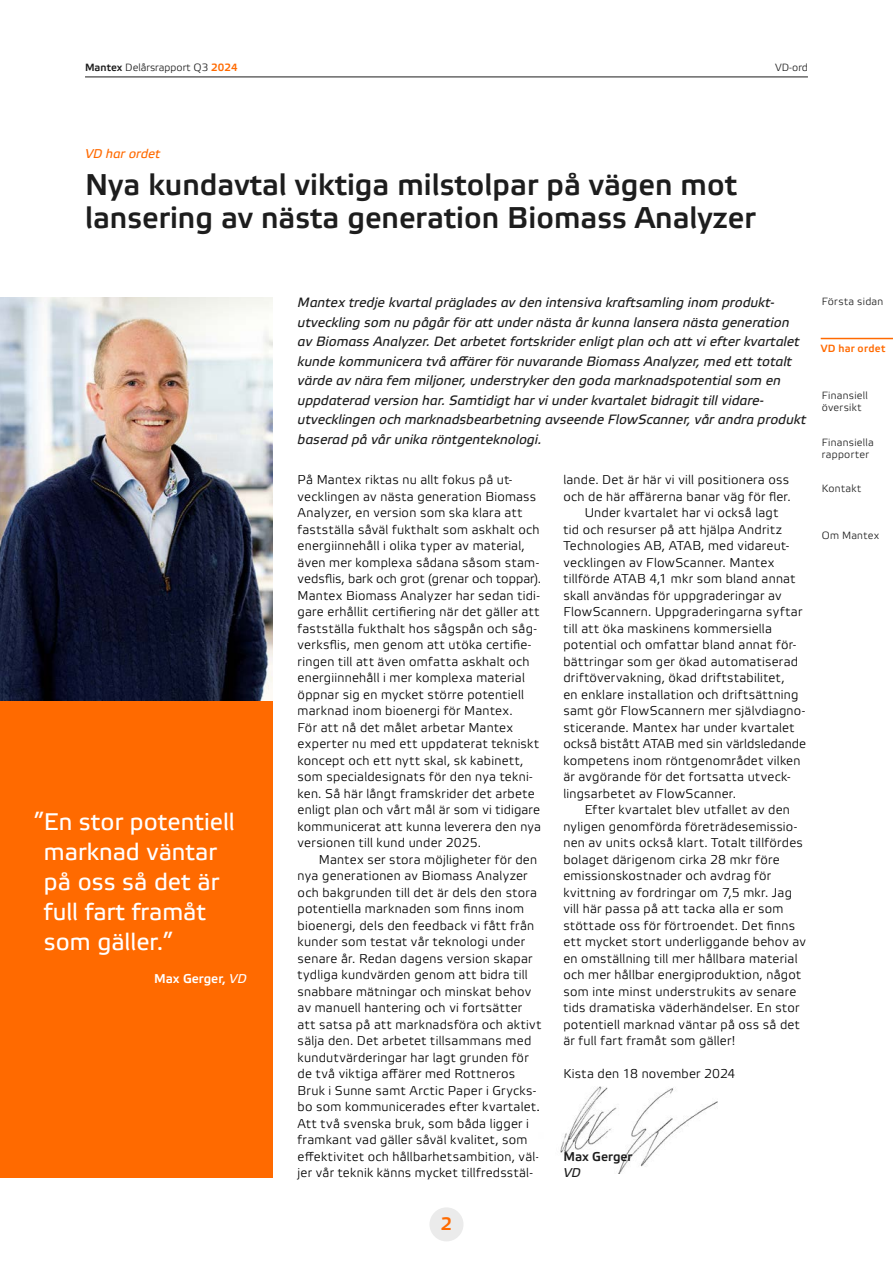
<style>
.page{position:relative;width:893px;height:1263px;background:#fff}
.page>*{position:absolute;margin:0;border:0;box-sizing:border-box;transform-origin:0 0}
.Rubrik{font:30px/33px "Etelka Medium Pro";color:#1d1d1d}
.t1{font:24px/30px "Etelka Text Pro";color:#fff}
.t2{font:18px "Etelka Medium Pro";color:#ff6a00}
.Ingress_grå{font:italic 13.5px/19.5px "Etelka Text Pro";color:#1d1d1d}
.Inbröd{font:12.75px/16.5px "Etelka Light Pro";letter-spacing:.02em;color:#000}
.Bröd{font:12.75px/16.5px "Etelka Light Pro";letter-spacing:.015em;color:#000}
.Mellanrubrik_1{font:12.75px "Etelka Medium Pro";color:#fff}
.Mellanrubrik_2{font:italic 12.75px "Etelka Text Pro";color:#ff6a00}
.Mellanrubrik_1-2{font:12.75px "Etelka Medium Pro";color:#1d1d1d}
.Mellanrubrik_2-2{font:italic 12.75px "Etelka Text Pro";color:#1d1d1d}
.Sida_klick_light{font:10.5px/12px "Etelka Light Pro";letter-spacing:.025em;color:#1d1d1d}
.Sida_klick_light-2{font:10.5px "Etelka Light Pro";color:#1d1d1d}
.Sida_klick_orange{font:10.5px "Etelka Medium Pro";letter-spacing:.025em;color:#ff6a00}
.s1{font-family:"Etelka Medium Pro"}
.s2{font-family:"Etelka Medium Pro";color:#ff6a00}
.s3{font-family:"Etelka Text Pro";font-style:italic}
</style>
<div class="page">
<hr style="left:85px;top:77px;width:723px;height:1px;background:#1d1d1d">
<div style="left:429px;top:1207px;width:34px;height:34px;background:#ebebeb;border-radius:50%"></div>
<hr style="left:821px;top:338px;width:72px;height:1px;background:#ff6a00">
<div style="left:0;top:564px;width:272px;height:614px;background:#ff6a00"></div>
<img style="left:560px;top:1086px;width:158px;height:88px">
<img style="left:0;top:298px;width:272px;height:403px">
<p class="Sida_klick_light-2" style="left:85px;top:62px;width:154px"><span class="s1">Mantex</span> Delårsrapport Q3 <span class="s2">2024</span></p>
<p class="Sida_klick_light" style="left:775px;top:62px;width:34px">VD-ord</p>
<p class="Mellanrubrik_2" style="left:85px;top:147px;width:77px">VD har ordet</p>
<p class="Rubrik" style="left:85px;top:170px;width:672px">Nya kundavtal viktiga milstolpar på vägen mot lansering av nästa generation Biomass Analyzer</p>
<p class="t1" style="left:44px;top:808px;width:192px;text-indent:-10px">”En stor potentiell marknad väntar på oss så det är full fart framåt som gäller.”</p>
<p class="Mellanrubrik_1" style="left:154px;top:972px;width:94px">Max Gerger, <span class="s3">VD</span></p>
<p class="Ingress_grå" style="left:298px;top:294px;width:510px">Mantex tredje kvartal präglades av den intensiva kraftsamling inom produkt&shy;utveckling som nu pågår för att under nästa år kunna lansera nästa generation av Biomass Analyzer. Det arbetet fortskrider enligt plan och att vi efter kvartalet kunde kommunicera två affärer för nuvarande Biomass Analyzer, med ett totalt värde av nära fem miljoner, understryker den goda marknadspotential som en uppdaterad version har. Samtidigt har vi under kvartalet bidragit till vidare&shy;utvecklingen och marknadsbearbetning avseende FlowScanner, vår andra produkt baserad på vår unika röntgenteknologi.</p>
<p class="Bröd" style="left:298px;top:472px;width:245px">På Mantex riktas nu allt fokus på ut&shy;vecklingen av nästa generation Biomass Analyzer, en version som ska klara att fastställa såväl fukthalt som askhalt och energiinnehåll i olika typer av material, även mer komplexa sådana såsom stam&shy;vedsflis, bark och grot (grenar och toppar).<br>Mantex Biomass Analyzer har sedan tidi&shy;gare erhållit certifiering när det gäller att fastställa fukthalt hos sågspån och såg&shy;verksflis, men genom att utöka certifie&shy;ringen till att även omfatta askhalt och energiinnehåll i mer komplexa material öppnar sig en mycket större potentiell marknad inom bioenergi för Mantex.<br>För att nå det målet arbetar Mantex experter nu med ett uppdaterat tekniskt koncept och ett nytt skal, sk kabinett, som specialdesignats för den nya tekni&shy;ken. Så här långt framskrider det arbete enligt plan och vårt mål är som vi tidigare kommunicerat att kunna leverera den nya versionen till kund under 2025.</p>
<p class="Inbröd" style="left:298px;top:852px;width:245px;text-indent:21px">Mantex ser stora möjligheter för den nya generationen av Biomass Analyzer och bakgrunden till det är dels den stora potentiella marknaden som finns inom bioenergi, dels den feedback vi fått från kunder som testat vår teknologi under senare år. Redan dagens version skapar tydliga kundvärden genom att bidra till snabbare mätningar och minskat behov av manuell hantering och vi fortsätter att satsa på att marknadsföra och aktivt sälja den. Det arbetet tillsammans med kundutvärderingar har lagt grunden för de två viktiga affärer med Rottneros Bruk i Sunne samt Arctic Paper i Grycks&shy;bo som kommunicerades efter kvartalet.<br>Att två svenska bruk, som båda ligger i framkant vad gäller såväl kvalitet, som effektivitet och hållbarhetsambition, väl&shy;jer vår teknik känns mycket tillfredsstäl-</p>
<p class="Inbröd" style="left:563px;top:472px;width:229px">lande. Det är här vi vill positionera oss och de här affärerna banar väg för fler.</p>
<p class="Inbröd" style="left:563px;top:505px;width:244px;text-indent:21px">Under kvartalet har vi också lagt<br>tid och resurser på att hjälpa Andritz Technologies AB, ATAB, med vidareut&shy;vecklingen av FlowScanner. Mantex tillförde ATAB 4,1 mkr som bland annat skall användas för uppgraderingar av FlowScannern. Uppgraderingarna syftar till att öka maskinens kommersiella potential och omfattar bland annat för&shy;bättringar som ger ökad automatiserad driftövervakning, ökad driftstabilitet,<br>en enklare installation och driftsättning samt gör FlowScannern mer självdiagno&shy;sticerande. Mantex har under kvartalet också bistått ATAB med sin världsledande kompetens inom röntgenområdet vilken är avgörande för det fortsatta utveck&shy;lingsarbetet av FlowScanner.</p>
<p class="Inbröd" style="left:563px;top:802px;width:244px;text-indent:21px">Efter kvartalet blev utfallet av den nyligen genomförda företrädesemissio&shy;nen av units också klart. Totalt tillfördes bolaget därigenom cirka 28 mkr före emissionskostnader och avdrag för kvittning av fordringar om 7,5 mkr. Jag vill här passa på att tacka alla er som stöttade oss för förtroendet. Det finns ett mycket stort underliggande behov av en omställning till mer hållbara material och mer hållbar energiproduktion, något som inte minst understrukits av senare tids dramatiska väderhändelser. En stor potentiell marknad väntar på oss så det är full fart framåt som gäller!</p>
<p class="Bröd" style="left:563px;top:1066px;width:173px">Kista den 18 november 2024</p>
<p class="Mellanrubrik_1-2" style="left:563px;top:1149px;width:71px">Max Gerger</p>
<p class="Mellanrubrik_2-2" style="left:563px;top:1166px;width:19px">VD</p>
<p class="Sida_klick_light" style="left:822px;top:296px;width:63px">Första sidan</p>
<p class="Sida_klick_orange" style="left:821px;top:343px;width:66px">VD har ordet</p>
<p class="Sida_klick_light" style="left:822px;top:390px;width:48px">Finansiell översikt</p>
<p class="Sida_klick_light" style="left:822px;top:437px;width:54px">Finansiella rapporter</p>
<p class="Sida_klick_light" style="left:822px;top:483px;width:41px">Kontakt</p>
<p class="Sida_klick_light" style="left:822px;top:530px;width:59px">Om Mantex</p>
<h3 class="t2" style="left:441px;top:1214px;width:13px">2</h3>
</div>
